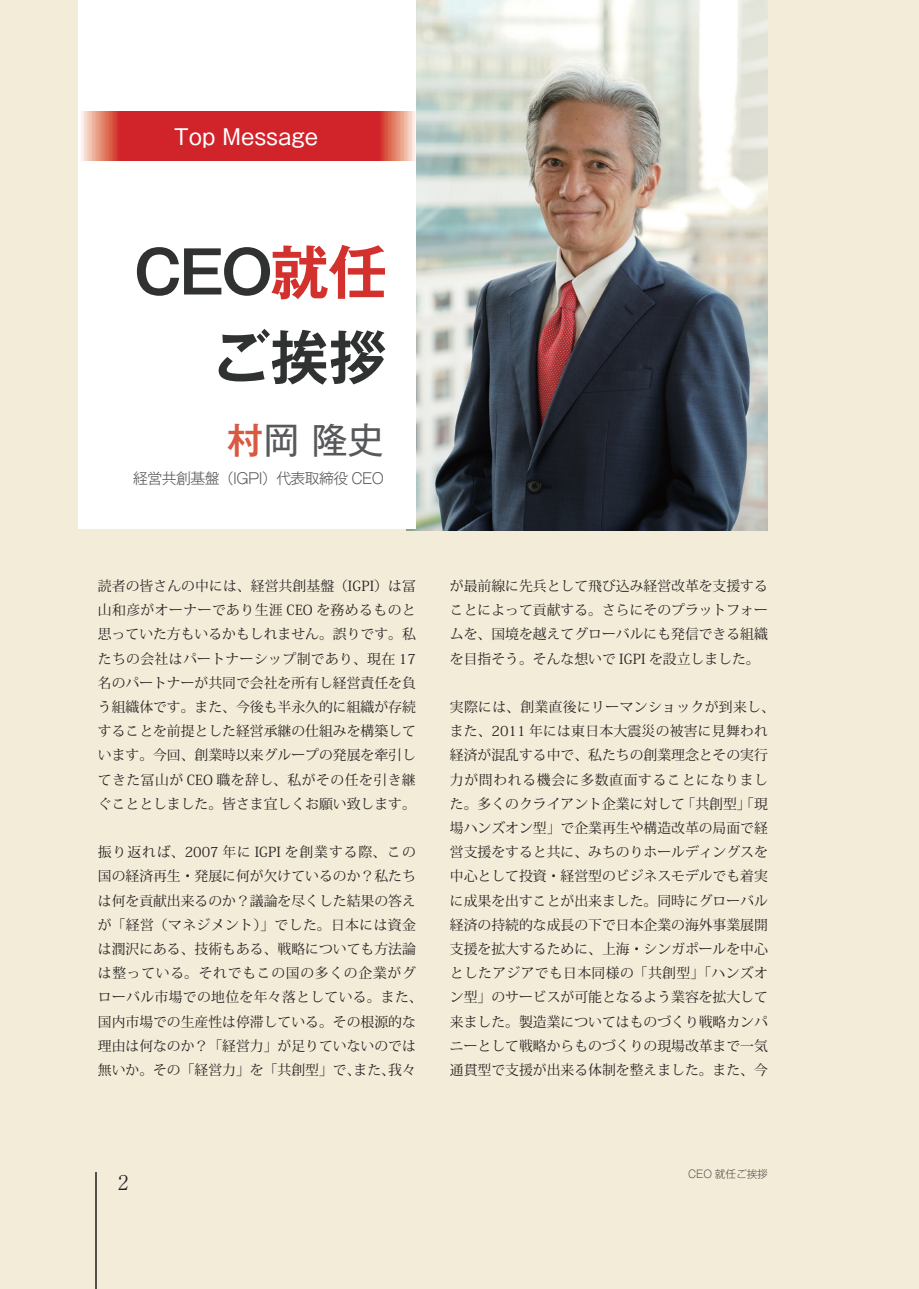
<style>
.page{position:relative;width:919px;height:1289px;background:#fff}
.page>*{position:absolute;margin:0;border:0;box-sizing:border-box;transform-origin:0 0}
.t1{font:58.5px/85.1px "Gothic MB101 De B";letter-spacing:-.02em;color:#303131;text-align:right}
.t2{font:36.15px "Gothic MB101";color:#57585a}
.t3{font:21.3px "Gothic MB101";color:#fff}
.t4{font:300 20.25px "Ryumin Pro";color:#231f20}
.t5{font:300 14.85px "Gothic MB101";letter-spacing:-.04em;color:#57585a}
.t6{font:13.8px/24.2px "Koz Min Pr 6 N";color:#231f20;text-align:justify}
.t7{font:300 10.65px "Gothic MB101";color:#52504b}
.s1{color:#d3312e}
.s2{font-weight:500;color:#d95842}
</style>
<div class="page">
<div style="left:0;top:0;width:918px;height:1288px;background:#f3ecd8"></div>
<hr style="left:96px;top:1171px;width:1px;height:117px;background:#52504b">
<img style="left:406px;top:0;width:361px;height:531px">
<div style="left:79px;top:0;width:337px;height:528px;background:#fff"></div>
<svg style="left:78px;top:112px;width:337px;height:49px;background:#d53c3e"></svg>
<h3 class="t3" style="left:174px;top:122px;width:146px">Top Message</h3>
<h1 class="t1" style="left:134px;top:224px;width:254px">CEO<span class="s1">就任</span>ご挨拶</h1>
<h2 class="t2" style="left:227px;top:415px;width:158px"><span class="s2">村</span>岡 隆史</h2>
<p class="t5" style="left:133px;top:468px;width:252px">経営共創基盤（IGPI）代表取締役 CEO</p>
<p class="t6" style="left:98px;top:574px;width:319px">読者の皆さんの中には、経営共創基盤（IGPI）は冨山和彦がオーナーであり生涯 CEO を務めるものと思っていた方もいるかもしれません。誤りです。私たちの会社はパートナーシップ制であり、現在 17名のパートナーが共同で会社を所有し経営責任を負う組織体です。また、今後も半永久的に組織が存続することを前提とした経営承継の仕組みを構築しています。今回、創業時以来グループの発展を牽引してきた冨山が CEO 職を辞し、私がその任を引き継ぐこととしました。皆さま宜しくお願い致します。</p>
<p class="t6" style="left:98px;top:840px;width:326px;text-align:left">振り返れば、2007 年に IGPI を創業する際、この国の経済再生・発展に何が欠けているのか？私たちは何を貢献出来るのか？議論を尽くした結果の答えが「経営（マネジメント）」でした。日本には資金は潤沢にある、技術もある、戦略についても方法論は整っている。それでもこの国の多くの企業がグローバル市場での地位を年々落としている。また、国内市場での生産性は停滞している。その根源的な理由は何なのか？「経営力」が足りていないのでは無いか。その「経営力」を「共創型」で、また、我々</p>
<p class="t6" style="left:450px;top:574px;width:319px">が最前線に先兵として飛び込み経営改革を支援することによって貢献する。さらにそのプラットフォームを、国境を越えてグローバルにも発信できる組織を目指そう。そんな想いで IGPI を設立しました。</p>
<p class="t6" style="left:450px;top:695px;width:326px;text-align:left">実際には、創業直後にリーマンショックが到来し、また、2011 年には東日本大震災の被害に見舞われ経済が混乱する中で、私たちの創業理念とその実行力が問われる機会に多数直面することになりました。多くのクライアント企業に対して「共創型」「現場ハンズオン型」で企業再生や構造改革の局面で経営支援をすると共に、みちのりホールディングスを中心として投資・経営型のビジネスモデルでも着実に成果を出すことが出来ました。同時にグローバル経済の持続的な成長の下で日本企業の海外事業展開支援を拡大するために、上海・シンガポールを中心としたアジアでも日本同様の「共創型」「ハンズオン型」のサービスが可能となるよう業容を拡大して来ました。製造業についてはものづくり戦略カンパニーとして戦略からものづくりの現場改革まで一気通貫型で支援が出来る体制を整えました。また、今</p>
<h3 class="t4" style="left:118px;top:1166px;width:12px">2</h3>
<p class="t7" style="left:688px;top:1166px;width:81px">CEO 就任ご挨拶</p>
</div>
